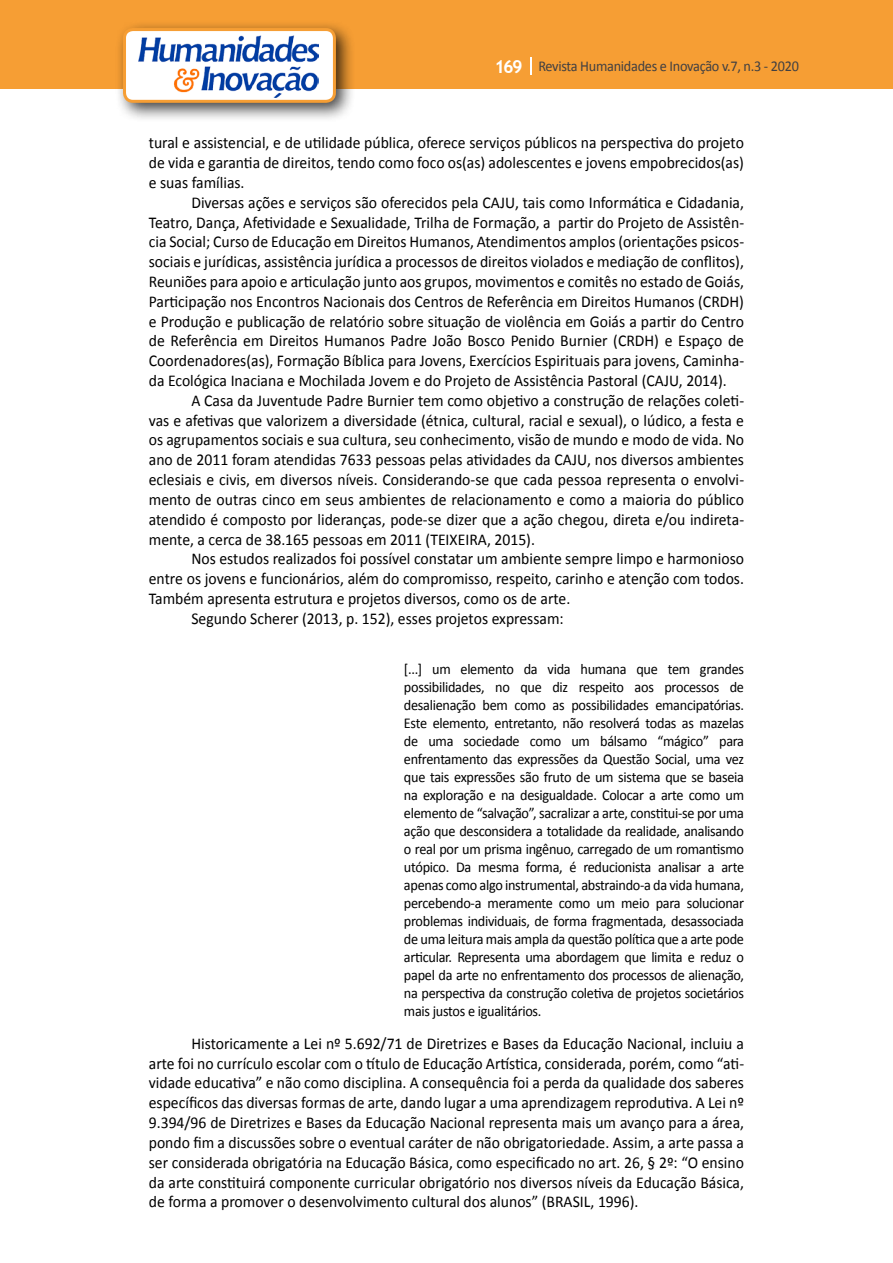
<style>
.page{position:relative;width:893px;height:1263px;background:#fff}
.page>*{position:absolute;margin:0;border:0;box-sizing:border-box;transform-origin:0 0}
.t1{font:16.5px/19.8px "Calibri";color:#000;text-align:justify;scale:.95 1}
.t2{font:15px/18px "Calibri";letter-spacing:-.02em;color:#000;text-align:justify;scale:.95 1}
.t3{font:15px "Calibri";letter-spacing:-.02em;color:#414042;scale:.95 1}
.s1{font-family:"Trebuchet MS";font-weight:700;font-size:18px;color:#fff}
</style>
<div class="page">
<div style="left:0;top:0;width:893px;height:88px;background:#f69e34"></div>
<svg style="left:530px;top:57px;width:2px;height:18px"></svg>
<div style="left:115px;top:20px;width:241px;height:103px;background:#000;opacity:.75"></div>
<div style="left:125px;top:30px;width:209px;height:71px;background:#fff;border-radius:9px"></div>
<img style="left:138px;top:35px;width:181px;height:62px">
<div style="left:123px;top:28px;width:213px;height:75px;border:3px solid #f69e34;border-radius:9px"></div>
<p class="t3" style="left:495px;top:57px;width:322px"><span class="s1">169</span> Revista Humanidades e Inovação v.7, n.3 - 2020</p>
<p class="t1" style="left:149px;top:133px;width:628px">tural e assistencial, e de utilidade pública, oferece serviços públicos na perspectiva do projeto de vida e garantia de direitos, tendo como foco os(as) adolescentes e jovens empobrecidos(as) e suas famílias.</p>
<p class="t1" style="left:149px;top:193px;width:628px;text-indent:43px">Diversas ações e serviços são oferecidos pela CAJU, tais como Informática e Cidadania, Teatro, Dança, Afetividade e Sexualidade, Trilha de Formação, a partir do Projeto de Assistên&shy;cia Social; Curso de Educação em Direitos Humanos, Atendimentos amplos (orientações psicos&shy;sociais e jurídicas, assistência jurídica a processos de direitos violados e mediação de conflitos), Reuniões para apoio e articulação junto aos grupos, movimentos e comitês no estado de Goiás, Participação nos Encontros Nacionais dos Centros de Referência em Direitos Humanos (CRDH) e Produção e publicação de relatório sobre situação de violência em Goiás a partir do Centro de Referência em Direitos Humanos Padre João Bosco Penido Burnier (CRDH) e Espaço de Coordenadores(as), Formação Bíblica para Jovens, Exercícios Espirituais para jovens, Caminha&shy;da Ecológica Inaciana e Mochilada Jovem e do Projeto de Assistência Pastoral (CAJU, 2014).</p>
<p class="t1" style="left:149px;top:391px;width:628px;text-indent:43px">A Casa da Juventude Padre Burnier tem como objetivo a construção de relações coleti&shy;vas e afetivas que valorizem a diversidade (étnica, cultural, racial e sexual), o lúdico, a festa e os agrupamentos sociais e sua cultura, seu conhecimento, visão de mundo e modo de vida. No ano de 2011 foram atendidas 7633 pessoas pelas atividades da CAJU, nos diversos ambientes eclesiais e civis, em diversos níveis. Considerando-se que cada pessoa representa o envolvi&shy;mento de outras cinco em seus ambientes de relacionamento e como a maioria do público atendido é composto por lideranças, pode-se dizer que a ação chegou, direta e/ou indireta&shy;mente, a cerca de 38.165 pessoas em 2011 (TEIXEIRA, 2015).</p>
<p class="t1" style="left:191px;top:549px;width:583px">Nos estudos realizados foi possível constatar um ambiente sempre limpo e harmonioso</p>
<p class="t1" style="left:149px;top:569px;width:628px">entre os jovens e funcionários, além do compromisso, respeito, carinho e atenção com todos.</p>
<p class="t1" style="left:149px;top:589px;width:445px">Também apresenta estrutura e projetos diversos, como os de arte.</p>
<p class="t1" style="left:191px;top:608px;width:394px">Segundo Scherer (2013, p. 152), esses projetos expressam:</p>
<p class="t2" style="left:404px;top:660px;width:360px">[...] um elemento da vida humana que tem grandes possibilidades, no que diz respeito aos processos de desalienação bem como as possibilidades emancipatórias.<br>Este elemento, entretanto, não resolverá todas as mazelas de uma sociedade como um bálsamo “mágico” para enfrentamento das expressões da Questão Social, uma vez que tais expressões são fruto de um sistema que se baseia na exploração e na desigualdade. Colocar a arte como um elemento de “salvação”, sacralizar a arte, constitui-se por uma ação que desconsidera a totalidade da realidade, analisando o real por um prisma ingênuo, carregado de um romantismo utópico. Da mesma forma, é reducionista analisar a arte apenas como algo instrumental, abstraindo-a da vida humana, percebendo-a meramente como um meio para solucionar problemas individuais, de forma fragmentada, desassociada de uma leitura mais ampla da questão política que a arte pode articular. Representa uma abordagem que limita e reduz o papel da arte no enfrentamento dos processos de alienação, na perspectiva da construção coletiva de projetos societários mais justos e igualitários.</p>
<p class="t1" style="left:149px;top:1033px;width:628px;text-indent:43px">Historicamente a Lei nº 5.692/71 de Diretrizes e Bases da Educação Nacional, incluiu a arte foi no currículo escolar com o título de Educação Artística, considerada, porém, como “ati&shy;vidade educativa” e não como disciplina. A consequência foi a perda da qualidade dos saberes específicos das diversas formas de arte, dando lugar a uma aprendizagem reprodutiva. A Lei nº 9.394/96 de Diretrizes e Bases da Educação Nacional representa mais um avanço para a área, pondo fim a discussões sobre o eventual caráter de não obrigatoriedade. Assim, a arte passa a ser considerada obrigatória na Educação Básica, como especificado no art. 26, § 2º: “O ensino da arte constituirá componente curricular obrigatório nos diversos níveis da Educação Básica, de forma a promover o desenvolvimento cultural dos alunos” (BRASIL, 1996).</p>
</div>
